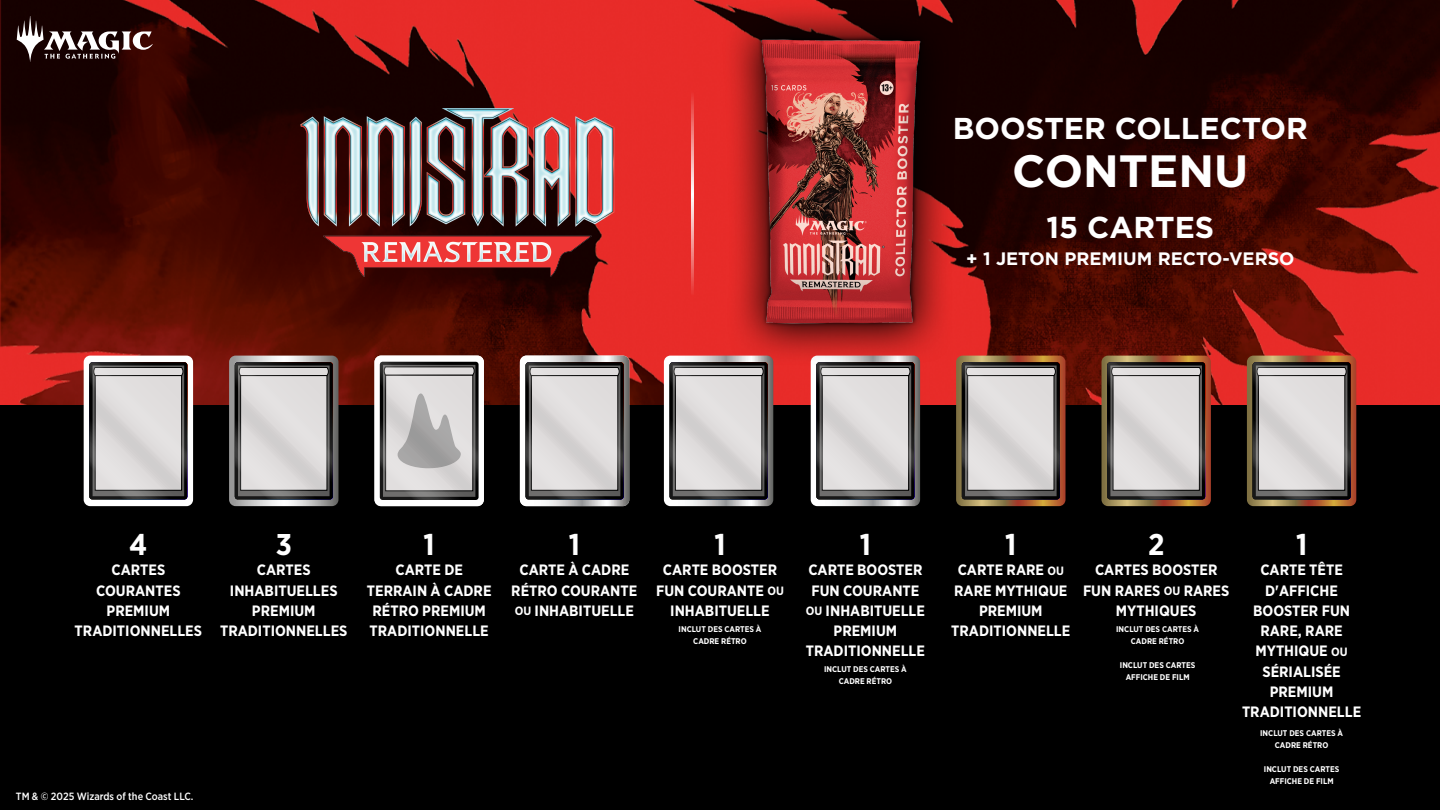
<style>
.page{position:relative;width:1440px;height:810px;background:#fff}
.page>*{position:absolute;margin:0;border:0;box-sizing:border-box;transform-origin:0 0}
.t1{font:700 45.22px "Gotham";color:#fff}
.t2{font:700 30.15px "Gotham";color:#fff}
.t3{font:700 30px "Gotham Narrow";color:#fff}
.t4{font:700 18px "Gotham";color:#fff}
.t5{font:700 15px/20.2px "Gotham Narrow";color:#fff;text-align:center}
.t6{font:500 10.5px "Gotham Narrow";color:#fff}
.t7{font:700 8.25px/12px "Gotham Narrow";color:#fff;text-align:center}
.s1{font-size:12px}
</style>
<div class="page">
<img style="left:0;top:0;width:1440px;height:405px">
<div style="left:0;top:405px;width:1440px;height:405px;background:#000"></div>
<div style="left:84px;top:356px;width:109px;height:150px;background:#fff;border-radius:7px"></div>
<svg style="left:89px;top:362px;width:99px;height:137px;background:#b4b2b2"></svg>
<svg style="left:811px;top:366px;width:109px;height:140px;background:#bab8b8"></svg>
<svg style="left:956px;top:356px;width:110px;height:150px;background:#b2a79f"></svg>
<svg style="left:17px;top:16px;width:136px;height:46px"></svg>
<img style="left:153px;top:45px;width:539px;height:274px">
<svg style="left:229px;top:356px;width:109px;height:150px;background:#b2b0b0"></svg>
<svg style="left:1247px;top:356px;width:109px;height:150px;background:#b2a79f"></svg>
<svg style="left:1102px;top:356px;width:109px;height:150px;background:#b2a79f"></svg>
<svg style="left:664px;top:356px;width:109px;height:150px;background:#b9b7b7"></svg>
<svg style="left:520px;top:356px;width:109px;height:150px;background:#b8b5b6"></svg>
<div style="left:374px;top:356px;width:110px;height:150px;background:#fff;border-radius:7px"></div>
<svg style="left:380px;top:362px;width:99px;height:138px;background:#aeacac"></svg>
<hr style="left:691px;top:90px;width:3px;height:206px;background:#fff">
<svg style="left:722px;top:0;width:237px;height:366px;background:#941f1d"></svg>
<svg style="left:758px;top:35px;width:167px;height:292px;background:#651110"></svg>
<img style="left:760px;top:37px;width:163px;height:288px">
<h2 class="t2" style="left:953px;top:109px;width:357px">BOOSTER COLLECTOR</h2>
<h1 class="t1" style="left:1012px;top:141px;width:238px">CONTENU</h1>
<h2 class="t2" style="left:1047px;top:207px;width:169px">15 CARTES</h2>
<p class="t4" style="left:966px;top:246px;width:330px">+ 1 JETON PREMIUM RECTO-VERSO</p>
<h3 class="t3" style="left:129px;top:525px;width:20px">4</h3>
<p class="t5" style="left:75px;top:560px;width:129px">CARTES<br>COURANTES<br>PREMIUM<br>TRADITIONNELLES</p>
<h3 class="t3" style="left:276px;top:525px;width:18px">3</h3>
<p class="t5" style="left:220px;top:560px;width:129px">CARTES<br>INHABITUELLES<br>PREMIUM<br>TRADITIONNELLES</p>
<h3 class="t3" style="left:424px;top:525px;width:13px">1</h3>
<p class="t5" style="left:367px;top:560px;width:126px">CARTE DE<br>TERRAIN À CADRE<br>RÉTRO PREMIUM<br>TRADITIONNELLE</p>
<h3 class="t3" style="left:569px;top:525px;width:13px">1</h3>
<p class="t5" style="left:511px;top:560px;width:128px">CARTE À CADRE<br>RÉTRO COURANTE<br><span class="s1">OU</span> INHABITUELLE</p>
<h3 class="t3" style="left:714px;top:525px;width:13px">1</h3>
<p class="t5" style="left:656px;top:560px;width:129px">CARTE BOOSTER<br>FUN COURANTE <span class="s1">OU<br></span>INHABITUELLE</p>
<p class="t7" style="left:679px;top:623px;width:84px">INCLUT DES CARTES À<br>CADRE RÉTRO</p>
<h3 class="t3" style="left:860px;top:525px;width:13px">1</h3>
<p class="t5" style="left:806px;top:560px;width:121px">CARTE BOOSTER<br>FUN COURANTE<br><span class="s1">OU</span> INHABITUELLE<br>PREMIUM<br>TRADITIONNELLE</p>
<p class="t7" style="left:824px;top:663px;width:84px">INCLUT DES CARTES À<br>CADRE RÉTRO</p>
<p class="t6" style="left:16px;top:789px;width:179px">TM &amp; © 2025 Wizards of the Coast LLC.</p>
<h3 class="t3" style="left:1005px;top:525px;width:13px">1</h3>
<p class="t5" style="left:951px;top:560px;width:121px">CARTE RARE <span class="s1">OU<br></span>RARE MYTHIQUE<br>PREMIUM<br>TRADITIONNELLE</p>
<h3 class="t3" style="left:1148px;top:525px;width:18px">2</h3>
<p class="t5" style="left:1083px;top:560px;width:148px">CARTES BOOSTER<br>FUN RARES <span class="s1">OU</span> RARES<br>MYTHIQUES</p>
<p class="t7" style="left:1116px;top:623px;width:84px">INCLUT DES CARTES À<br>CADRE RÉTRO</p>
<p class="t7" style="left:1120px;top:659px;width:77px">INCLUT DES CARTES<br>AFFICHE DE FILM</p>
<h3 class="t3" style="left:1296px;top:525px;width:13px">1</h3>
<p class="t5" style="left:1242px;top:560px;width:121px">CARTE TÊTE<br>D'AFFICHE<br>BOOSTER FUN<br>RARE, RARE<br>MYTHIQUE <span class="s1">OU<br></span>SÉRIALISÉE<br>PREMIUM<br>TRADITIONNELLE</p>
<p class="t7" style="left:1260px;top:727px;width:84px">INCLUT DES CARTES À<br>CADRE RÉTRO</p>
<p class="t7" style="left:1264px;top:763px;width:77px">INCLUT DES CARTES<br>AFFICHE DE FILM</p>
</div>
